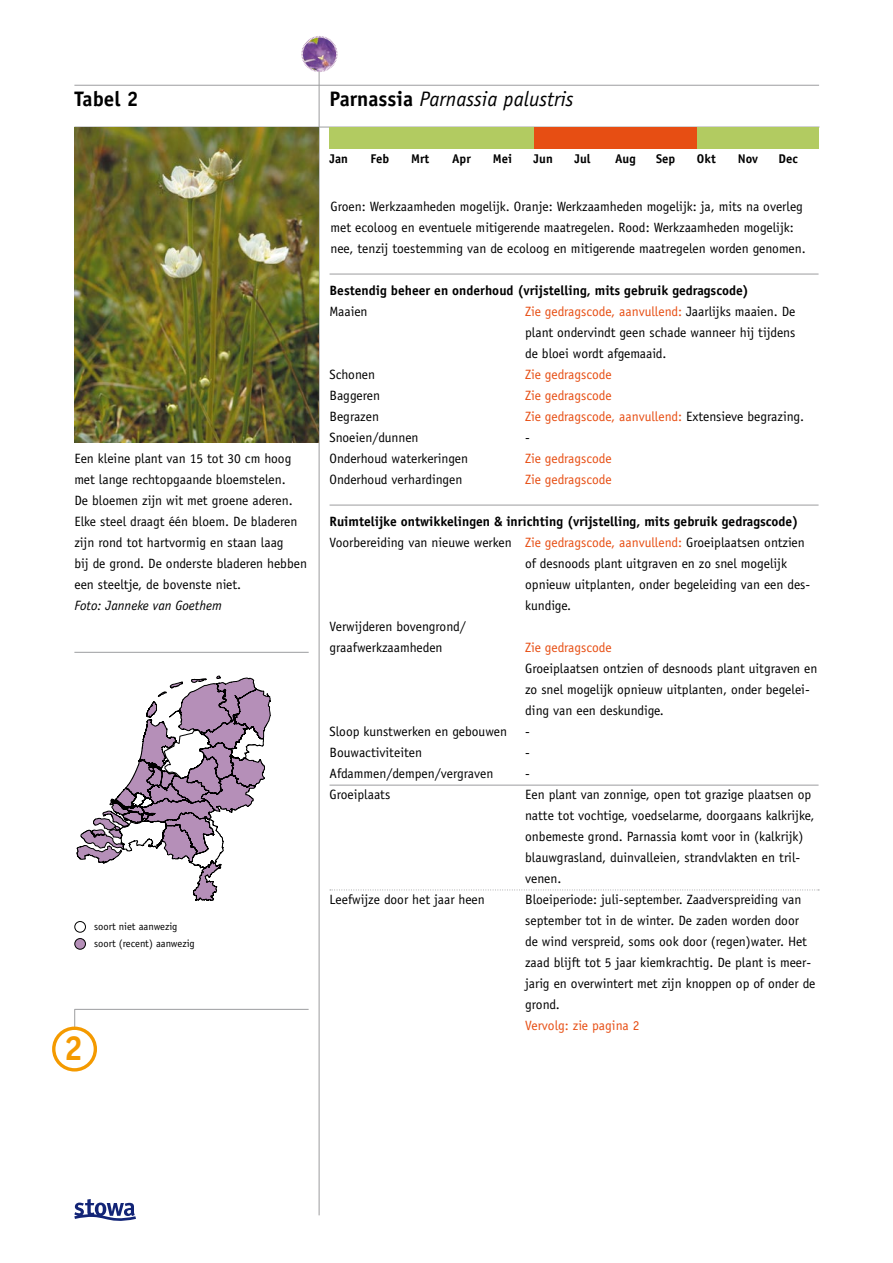
<style>
.page{position:relative;width:893px;height:1263px;background:#fff}
.page>*{position:absolute;margin:0;border:0;box-sizing:border-box;transform-origin:0 0}
.t1{font:700 34.8px "Officina Sans";color:#f49a00}
.t2{font:italic 21px "Officina Sans";color:#000}
.t3{font:700 21px "Officina Sans";color:#000}
.t4{font:13.5px/21px "Officina Sans";color:#000}
.t5{font:700 13.5px "Officina Sans";color:#000}
.t6{font:13.5px "Officina Sans";color:#e74e13}
.t7{font:italic 13.5px "Officina Sans";color:#000}
.t8{font:700 12.6px "Officina Sans";color:#000}
.t9{font:10.5px/17px "Officina Sans";color:#000}
.s1{font-weight:700;font-style:normal}
.s2{color:#e74e13}
.s3{color:#000}
</style>
<div class="page">
<svg style="left:74px;top:1009px;width:1px;height:17px"></svg>
<hr style="left:75px;top:1009px;width:234px;height:1px;background:#9c9d9f">
<hr style="left:74px;top:85px;width:745px;height:1px;background:#9c9d9f">
<hr style="left:319px;top:70px;width:1px;height:1145px;background:#9c9d9f">
<hr style="left:74px;top:127px;width:745px;height:1px;background:#9c9d9f">
<hr style="left:74px;top:652px;width:235px;height:1px;background:#9c9d9f">
<div style="left:301px;top:36px;width:37px;height:36px;border:2px dashed #b58fb8;border-radius:50%"></div>
<img style="left:303px;top:38px;width:33px;height:33px;border-radius:50%">
<div style="left:52px;top:1026px;width:45px;height:45px;border:3px solid #f49a00;border-radius:50%"></div>
<div style="left:74px;top:921px;width:12px;height:11px;border:1px solid #000;border-radius:50%"></div>
<div style="left:75px;top:938px;width:10px;height:11px;background:#b58fb8;border-radius:50%"></div>
<div style="left:74px;top:938px;width:12px;height:11px;border:1px solid #000;border-radius:50%"></div>
<div style="left:330px;top:127px;width:489px;height:21px;background:#b2cb61"></div>
<hr style="left:330px;top:274px;width:489px;height:1px;background:#9c9d9f">
<hr style="left:330px;top:505px;width:489px;height:1px;background:#9c9d9f">
<hr style="left:330px;top:785px;width:489px;height:1px;background:#9c9d9f">
<svg style="left:330px;top:889px;width:489px;height:1px"></svg>
<svg style="left:77px;top:676px;width:194px;height:225px"></svg>
<div style="left:534px;top:127px;width:40px;height:21px;background:#e74e13"></div>
<div style="left:574px;top:127px;width:41px;height:21px;background:#e74e13"></div>
<div style="left:615px;top:127px;width:41px;height:21px;background:#e74e13"></div>
<div style="left:656px;top:127px;width:41px;height:21px;background:#e74e13"></div>
<svg style="left:74px;top:1199px;width:62px;height:22px"></svg>
<img style="left:74px;top:127px;width:245px;height:315px">
<h2 class="t3" style="left:74px;top:86px;width:66px">Tabel 2</h2>
<p class="t4" style="left:74px;top:448px;width:234px">Een kleine plant van 15 tot 30 cm hoog met lange rechtopgaande bloemstelen.<br>De bloemen zijn wit met groene aderen.<br>Elke steel draagt één bloem. De bladeren zijn rond tot hartvormig en staan laag<br>bij de grond. De onderste bladeren hebben een steeltje, de bovenste niet.</p>
<p class="t7" style="left:74px;top:598px;width:149px">Foto: Janneke van Goethem</p>
<p class="t9" style="left:94px;top:918px;width:102px">soort niet aanwezig soort (recent) aanwezig</p>
<h1 class="t1" style="left:64px;top:1027px;width:21px">2</h1>
<h2 class="t2" style="left:330px;top:87px;width:246px"><span class="s1">Parnassia</span> Parnassia palustris</h2>
<p class="t8" style="left:330px;top:151px;width:20px">Jan</p>
<p class="t8" style="left:370px;top:151px;width:20px">Feb</p>
<p class="t8" style="left:411px;top:151px;width:20px">Mrt</p>
<p class="t8" style="left:452px;top:151px;width:20px">Apr</p>
<p class="t8" style="left:493px;top:151px;width:21px">Mei</p>
<p class="t8" style="left:534px;top:151px;width:21px">Jun</p>
<p class="t8" style="left:574px;top:151px;width:18px">Jul</p>
<p class="t8" style="left:615px;top:151px;width:22px">Aug</p>
<p class="t8" style="left:656px;top:151px;width:21px">Sep</p>
<p class="t8" style="left:697px;top:151px;width:20px">Okt</p>
<p class="t8" style="left:738px;top:151px;width:22px">Nov</p>
<p class="t8" style="left:778px;top:151px;width:21px">Dec</p>
<p class="t4" style="left:331px;top:196px;width:477px">Groen: Werkzaamheden mogelijk. Oranje: Werkzaamheden mogelijk: ja, mits na overleg met ecoloog en eventuele mitigerende maatregelen. Rood: Werkzaamheden mogelijk: nee, tenzij toestemming van de ecoloog en mitigerende maatregelen worden genomen.</p>
<p class="t5" style="left:330px;top:282px;width:421px">Bestendig beheer en onderhoud (vrijstelling, mits gebruik gedragscode)</p>
<p class="t4" style="left:330px;top:301px;width:40px">Maaien</p>
<p class="t4" style="left:525px;top:301px;width:272px;text-align:justify"><span class="s2">Zie gedragscode, aanvullend:</span> Jaarlijks maaien. De plant ondervindt geen schade wanneer hij tijdens de bloei wordt afgemaaid.</p>
<p class="t4" style="left:330px;top:364px;width:47px">Schonen</p>
<p class="t6" style="left:525px;top:367px;width:88px">Zie gedragscode</p>
<p class="t4" style="left:330px;top:385px;width:52px">Baggeren</p>
<p class="t6" style="left:525px;top:388px;width:88px">Zie gedragscode</p>
<p class="t4" style="left:330px;top:406px;width:51px">Begrazen</p>
<p class="t6" style="left:525px;top:409px;width:281px">Zie gedragscode, aanvullend: <span class="s3">Extensieve begrazing.</span></p>
<p class="t4" style="left:330px;top:427px;width:91px">Snoeien/dunnen</p>
<p class="t4" style="left:525px;top:427px;width:6px">-</p>
<p class="t4" style="left:330px;top:448px;width:140px">Onderhoud waterkeringen</p>
<p class="t6" style="left:525px;top:451px;width:88px">Zie gedragscode</p>
<p class="t4" style="left:330px;top:469px;width:134px">Onderhoud verhardingen</p>
<p class="t6" style="left:525px;top:472px;width:88px">Zie gedragscode</p>
<p class="t5" style="left:330px;top:513px;width:470px">Ruimtelijke ontwikkelingen &amp; inrichting (vrijstelling, mits gebruik gedragscode)</p>
<p class="t4" style="left:330px;top:532px;width:477px">Voorbereiding van nieuwe werken <span class="s2">Zie gedragscode, aanvullend:</span> Groeiplaatsen ontzien</p>
<p class="t4" style="left:525px;top:553px;width:263px">of desnoods plant uitgraven en zo snel mogelijk</p>
<p class="t4" style="left:525px;top:574px;width:287px">opnieuw uitplanten, onder begeleiding van een des-</p>
<p class="t4" style="left:525px;top:595px;width:48px">kundige.</p>
<p class="t4" style="left:330px;top:616px;width:138px">Verwijderen bovengrond/</p>
<p class="t4" style="left:330px;top:637px;width:115px">graafwerkzaamheden</p>
<p class="t6" style="left:525px;top:640px;width:88px">Zie gedragscode</p>
<p class="t4" style="left:525px;top:658px;width:294px">Groeiplaatsen ontzien of desnoods plant uitgraven en zo snel mogelijk opnieuw uitplanten, onder begelei&shy;ding van een deskundige.</p>
<p class="t4" style="left:330px;top:721px;width:179px">Sloop kunstwerken en gebouwen</p>
<p class="t4" style="left:525px;top:721px;width:6px">-</p>
<p class="t4" style="left:330px;top:742px;width:94px">Bouwactiviteiten</p>
<p class="t4" style="left:525px;top:742px;width:6px">-</p>
<p class="t4" style="left:330px;top:763px;width:165px">Afdammen/dempen/vergraven</p>
<p class="t4" style="left:525px;top:763px;width:6px">-</p>
<p class="t4" style="left:330px;top:784px;width:62px">Groeiplaats</p>
<p class="t4" style="left:525px;top:784px;width:291px">Een plant van zonnige, open tot grazige plaatsen op natte tot vochtige, voedselarme, doorgaans kalkrijke, onbemeste grond. Parnassia komt voor in (kalkrijk) blauwgrasland, duinvalleien, strandvlakten en tril&shy;venen.</p>
<p class="t4" style="left:330px;top:889px;width:157px">Leefwijze door het jaar heen</p>
<p class="t4" style="left:525px;top:889px;width:292px">Bloeiperiode: juli-september. Zaadverspreiding van september tot in de winter. De zaden worden door<br>de wind verspreid, soms ook door (regen)water. Het zaad blijft tot 5 jaar kiemkrachtig. De plant is meer&shy;jarig en overwintert met zijn knoppen op of onder de grond.</p>
<p class="t6" style="left:525px;top:1018px;width:116px">Vervolg: zie pagina 2</p>
</div>
